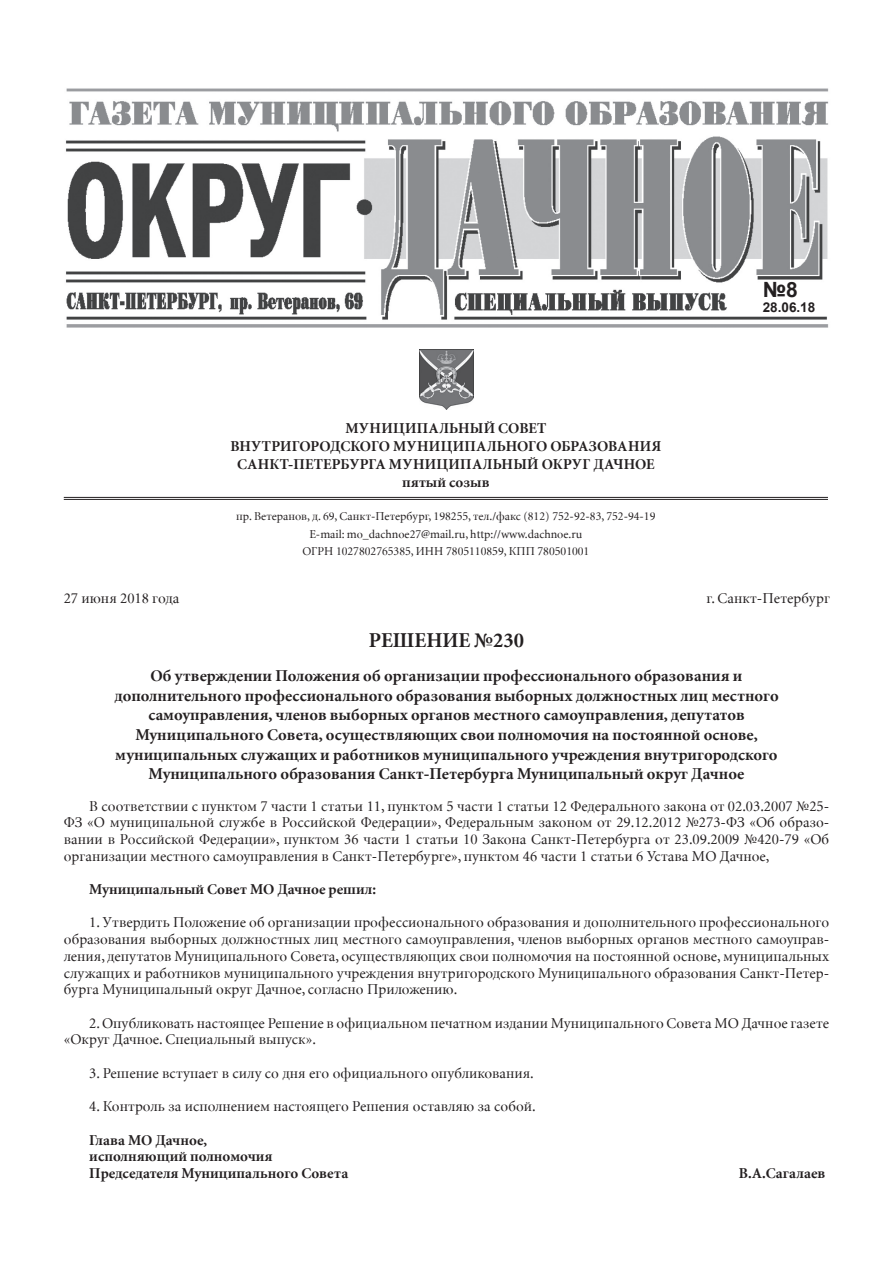
<style>
.page{position:relative;width:893px;height:1263px;background:#fff}
.page>*{position:absolute;margin:0;border:0;box-sizing:border-box;transform-origin:0 0}
.t1{font:700 21px "Minion Cyrillic";color:#231f20}
.t2{font:700 21px "Arial";color:#231f20}
.t3{font:700 16.5px/19.6px "Minion Cyrillic";color:#231f20;text-align:center}
.t4{font:15px/16.6px "Minion Cyrillic";color:#231f20;text-align:justify}
.t5{font:700 15px/18px "Minion Cyrillic";color:#231f20}
.t6{font:700 13.5px "Arial";color:#231f20}
.t7{font:12px/17.7px "Minion Cyrillic";color:#231f20;text-align:center}
</style>
<div class="page">
<img style="left:66px;top:88px;width:763px;height:240px">
<hr style="left:64px;top:497px;width:764px;height:1px;background:#231f20">
<hr style="left:64px;top:499px;width:764px;height:1px;background:#231f20">
<img style="left:419px;top:349px;width:54px;height:61px">
<p class="t5" style="left:230px;top:419px;width:433px;text-align:center">МУНИЦИПАЛЬНЫЙ СОВЕТ<br>ВНУТРИГОРОДСКОГО МУНИЦИПАЛЬНОГО ОБРАЗОВАНИЯ<br>САНКТ-ПЕТЕРБУРГА МУНИЦИПАЛЬНЫЙ ОКРУГ ДАЧНОЕ пятый созыв</p>
<p class="t7" style="left:236px;top:507px;width:421px">пр. Ветеранов, д. 69, Санкт-Петербург, 198255, тел./факс (812) 752-92-83, 752-94-19<br>E-mail: mo_dachnoe27@mail.ru, http://www.dachnoe.ru<br>ОГРН 1027802765385, ИНН 7805110859, КПП 780501001</p>
<h1 class="t2" style="left:763px;top:275px;width:37px">№8</h1>
<p class="t6" style="left:763px;top:298px;width:54px">28.06.18</p>
<p class="t4" style="left:64px;top:590px;width:117px">27 июня 2018 года</p>
<p class="t4" style="left:707px;top:590px;width:125px">г. Санкт-Петербург</p>
<h1 class="t1" style="left:369px;top:627px;width:157px">РЕШЕНИЕ №230</h1>
<p class="t3" style="left:114px;top:665px;width:666px">Об утверждении Положения об организации профессионального образования и дополнительного профессионального образования выборных должностных лиц местного самоуправления, членов выборных органов местного самоуправления, депутатов Муниципального Совета, осуществляющих свои полномочия на постоянной основе, муниципальных служащих и работников муниципального учреждения внутригородского Муниципального образования Санкт-Петербурга Муниципальный округ Дачное</p>
<p class="t4" style="left:64px;top:797px;width:767px;text-indent:26px">В соответствии с пунктом 7 части 1 статьи 11, пунктом 5 части 1 статьи 12 Федерального закона от 02.03.2007 №25- ФЗ «О муниципальной службе в Российской Федерации», Федеральным законом от 29.12.2012 №273-ФЗ «Об образо&shy;вании в Российской Федерации», пунктом 36 части 1 статьи 10 Закона Санкт-Петербурга от 23.09.2009 №420-79 «Об организации местного самоуправления в Санкт-Петербурге», пунктом 46 части 1 статьи 6 Устава МО Дачное,</p>
<p class="t5" style="left:89px;top:880px;width:288px">Муниципальный Совет МО Дачное решил:</p>
<p class="t4" style="left:64px;top:914px;width:767px;text-indent:26px">1. Утвердить Положение об организации профессионального образования и дополнительного профессионального образования выборных должностных лиц местного самоуправления, членов выборных органов местного самоуправ&shy;ления, депутатов Муниципального Совета, осуществляющих свои полномочия на постоянной основе, муниципальных служащих и работников муниципального учреждения внутригородского Муниципального образования Санкт-Петер&shy;бурга Муниципальный округ Дачное, согласно Приложению.</p>
<p class="t4" style="left:64px;top:1014px;width:767px;text-indent:26px">2. Опубликовать настоящее Решение в официальном печатном издании Муниципального Совета МО Дачное газете «Округ Дачное. Специальный выпуск».</p>
<p class="t4" style="left:89px;top:1064px;width:446px">3. Решение вступает в силу со дня его официального опубликования.</p>
<p class="t4" style="left:89px;top:1098px;width:448px">4. Контроль за исполнением настоящего Решения оставляю за собой.</p>
<p class="t5" style="left:89px;top:1131px;width:261px;line-height:16.6px">Глава МО Дачное,<br>исполняющий полномочия<br>Председателя Муниципального Совета</p>
<p class="t5" style="left:739px;top:1164px;width:88px">В.А.Сагалаев</p>
</div>
